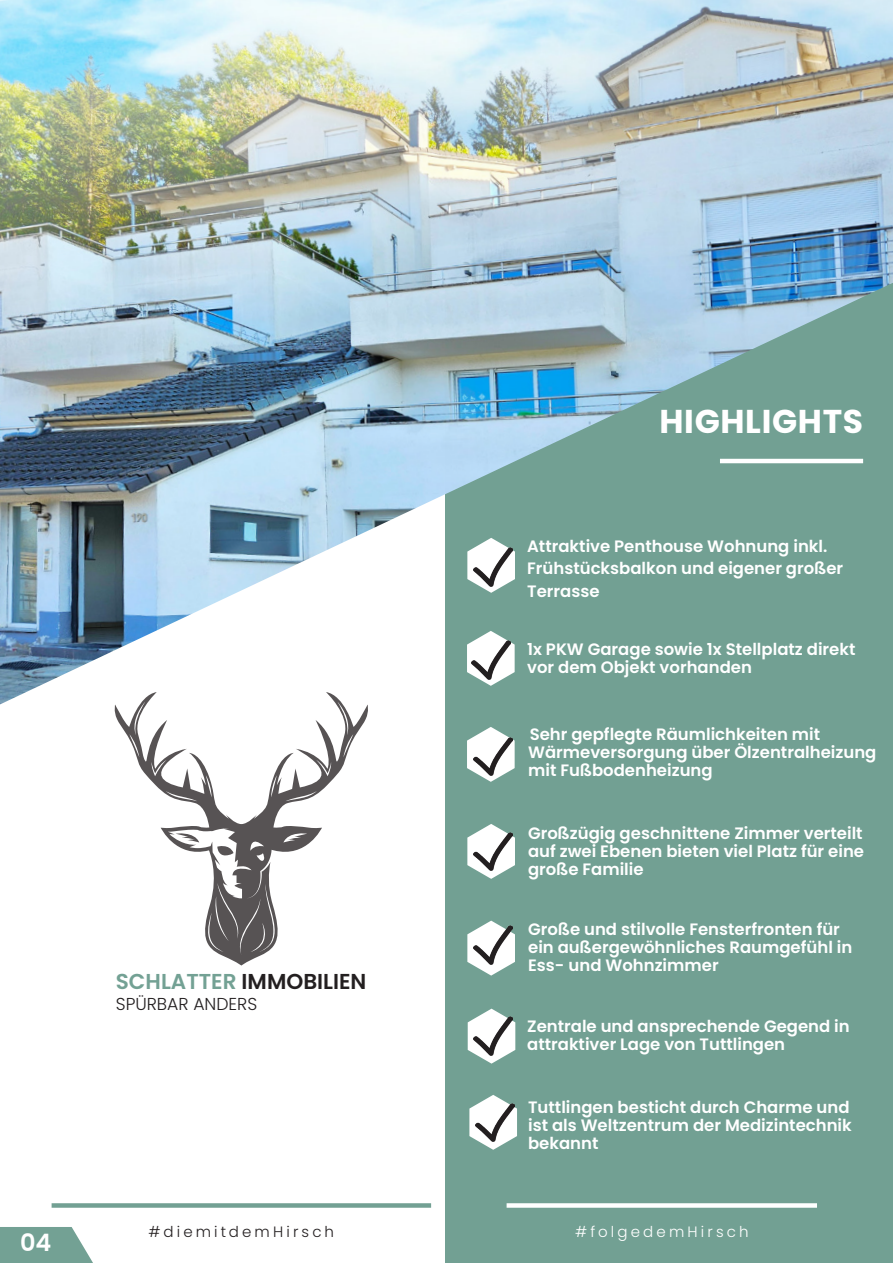
<style>
.page{position:relative;width:893px;height:1263px;background:#fff}
.page>*{position:absolute;margin:0;border:0;box-sizing:border-box;transform-origin:0 0}
.t1{font:700 33px "Poppins";letter-spacing:.02em;color:#fff}
.t2{font:600 24px "Poppins";color:#fff}
.t3{font:600 21.6px "Poppins";color:#231f20}
.t4{font:300 17.25px "Poppins";color:#231f20}
.t5{font:600 16.5px/18px "Poppins";color:#fff}
.t6{font:300 15px "Poppins";letter-spacing:.21em;color:#231f20}
.t7{font:300 15px "Poppins";letter-spacing:.21em;color:#fff}
.s1{color:#73a194}
</style>
<div class="page">
<div style="left:445px;top:266px;width:448px;height:997px;background:#72a093"></div>
<div style="left:52px;top:1203px;width:379px;height:5px;background:#72a093"></div>
<div style="left:507px;top:1203px;width:310px;height:5px;background:#fff"></div>
<svg style="left:467px;top:727px;width:48px;height:55px"></svg>
<svg style="left:467px;top:824px;width:48px;height:55px"></svg>
<svg style="left:467px;top:921px;width:48px;height:54px"></svg>
<svg style="left:468px;top:1009px;width:47px;height:55px"></svg>
<img style="left:0;top:0;width:892px;height:704px">
<svg style="left:892px;top:0;width:1px;height:283px"></svg>
<img style="left:474px;top:548px;width:38px;height:38px">
<img style="left:471px;top:641px;width:39px;height:38px">
<img style="left:474px;top:737px;width:38px;height:39px">
<img style="left:474px;top:832px;width:38px;height:39px">
<img style="left:474px;top:926px;width:38px;height:38px">
<img style="left:474px;top:1017px;width:38px;height:38px">
<svg style="left:0;top:1227px;width:93px;height:36px;background:#82aba0"></svg>
<svg style="left:469px;top:1095px;width:48px;height:55px"></svg>
<img style="left:475px;top:1103px;width:39px;height:38px">
<svg style="left:114px;top:692px;width:255px;height:274px"></svg>
<p class="t2" style="left:20px;top:1228px;width:33px">04</p>
<p class="t1" style="left:659px;top:403px;width:205px">HIGHLIGHTS</p>
<p class="t5" style="left:527px;top:537px;width:302px">Attraktive Penthouse Wohnung inkl.</p>
<p class="t5" style="left:527px;top:560px;width:318px">Frühstücksbalkon und eigener großer</p>
<p class="t5" style="left:527px;top:582px;width:74px">Terrasse</p>
<p class="t5" style="left:527px;top:640px;width:330px">1x PKW Garage sowie 1x Stellplatz direkt vor dem Objekt vorhanden</p>
<p class="t5" style="left:528px;top:725px;width:350px">Sehr gepflegte Räumlichkeiten mit<br>Wärmeversorgung über Ölzentralheizung mit Fußbodenheizung</p>
<p class="t5" style="left:528px;top:825px;width:338px;text-align:justify">Großzügig geschnittene Zimmer verteilt auf zwei Ebenen bieten viel Platz für eine große Familie</p>
<p class="t3" style="left:116px;top:969px;width:252px"><span class="s1">SCHLATTER</span> IMMOBILIEN</p>
<p class="t4" style="left:116px;top:994px;width:143px">SPÜRBAR ANDERS</p>
<p class="t5" style="left:528px;top:920px;width:326px">Große und stilvolle Fensterfronten für ein außergewöhnliches Raumgefühl in<br>Ess- und Wohnzimmer</p>
<p class="t5" style="left:527px;top:1018px;width:324px">Zentrale und ansprechende Gegend in attraktiver Lage von Tuttlingen</p>
<p class="t5" style="left:528px;top:1098px;width:325px">Tuttlingen besticht durch Charme und ist als Weltzentrum der Medizintechnik bekannt</p>
<p class="t6" style="left:149px;top:1223px;width:187px">#diemitdemHirsch</p>
<p class="t7" style="left:575px;top:1223px;width:175px">#folgedemHirsch</p>
</div>
